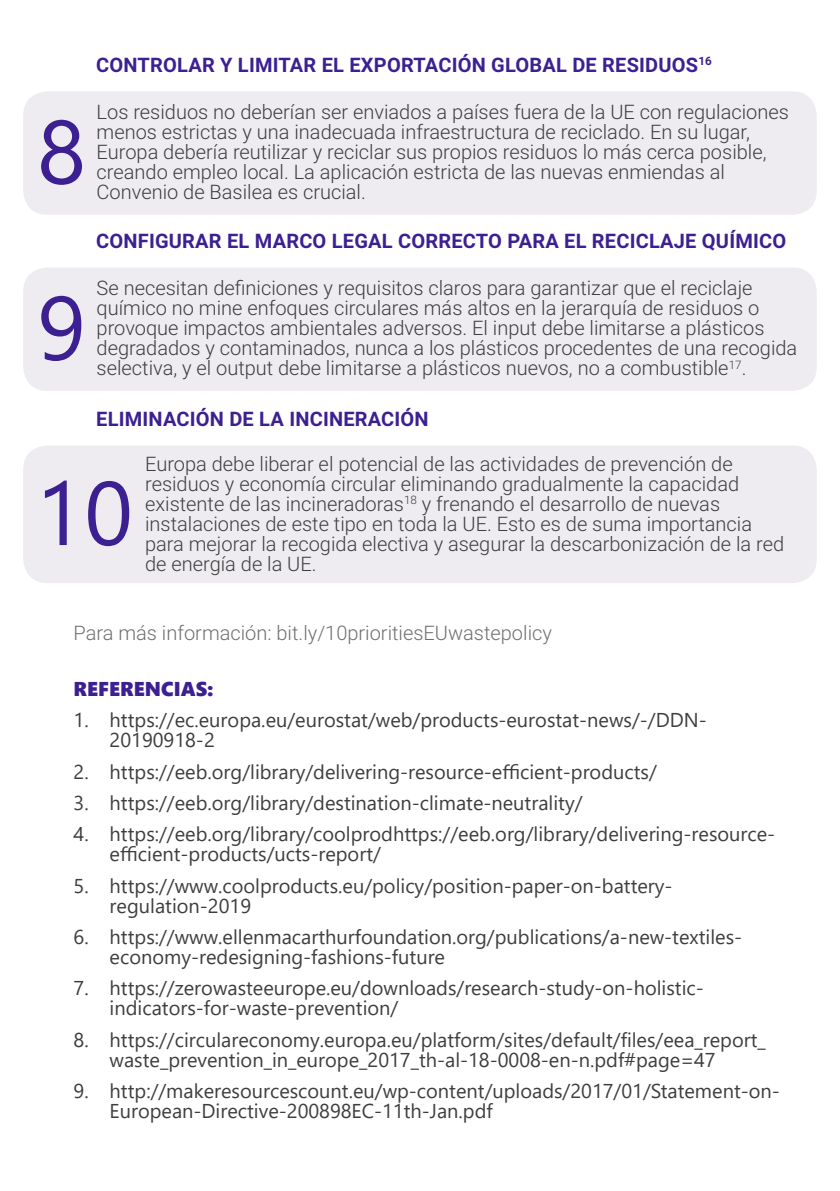
<style>
.page{position:relative;width:840px;height:1191px;background:#fff}
.page>*{position:absolute;margin:0;border:0;box-sizing:border-box;transform-origin:0 0}
.t1{font:90px "Segoe UI";color:#3c2092}
.t2{font:300 20px/20px "Roboto";color:#3f3d3d}
.t3{font:20px/20px "Segoe UI";color:#3f3d3d}
.t4{font:700 20px "Roboto";letter-spacing:.01em;color:#3c2092}
.t5{font:300 20px "Roboto";color:#716e6f}
.t6{font:20px "Segoe UI Black";color:#3c2092}
</style>
<div class="page">
<div style="left:23px;top:91px;width:793px;height:124px;background:#efecf1;border-radius:24px"></div>
<div style="left:23px;top:267px;width:793px;height:124px;background:#efecf1;border-radius:24px"></div>
<div style="left:23px;top:445px;width:793px;height:138px;background:#efecf1;border-radius:24px"></div>
<h1 class="t1" style="left:37px;top:67px;width:50px">8</h1>
<h1 class="t1" style="left:37px;top:243px;width:50px">9</h1>
<p class="t4" style="left:96px;top:51px;width:617px">CONTROLAR Y LIMITAR EL EXPORTACIÓN GLOBAL DE RESIDUOS<sup>16</sup></p>
<p class="t2" style="left:97px;top:101px;width:693px">Los residuos no deberían ser enviados a países fuera de la UE con regulaciones menos estrictas y una inadecuada infraestructura de reciclado. En su lugar, Europa debería reutilizar y reciclar sus propios residuos lo más cerca posible, creando empleo local. La aplicación estricta de las nuevas enmiendas al Convenio de Basilea es crucial.</p>
<p class="t4" style="left:96px;top:227px;width:691px">CONFIGURAR EL MARCO LEGAL CORRECTO PARA EL RECICLAJE QUÍMICO</p>
<p class="t2" style="left:97px;top:277px;width:701px">Se necesitan definiciones y requisitos claros para garantizar que el reciclaje químico no mine enfoques circulares más altos en la jerarquía de residuos o provoque impactos ambientales adversos. El input debe limitarse a plásticos degradados y contaminados, nunca a los plásticos procedentes de una recogida selectiva, y el output debe limitarse a plásticos nuevos, no a combustible<sup>17</sup>.</p>
<p class="t4" style="left:96px;top:405px;width:334px">ELIMINACIÓN DE LA INCINERACIÓN</p>
<p class="t2" style="left:145px;top:453px;width:640px">Europa debe liberar el potencial de las actividades de prevención de residuos y economía circular eliminando gradualmente la capacidad existente de las incineradoras<sup>18</sup> y frenando el desarrollo de nuevas instalaciones de este tipo en toda la UE. Esto es de suma importancia para mejorar la recogida electiva y asegurar la descarbonización de la red de energía de la UE.</p>
<h1 class="t1" style="left:35px;top:428px;width:99px">10</h1>
<p class="t5" style="left:74px;top:618px;width:479px">Para más información: bit.ly/10prioritiesEUwastepolicy</p>
<p class="t6" style="left:74px;top:674px;width:141px">REFERENCIAS:</p>
<p class="t3" style="left:110px;top:708px;width:598px;text-indent:-36px">1. https://ec.europa.eu/eurostat/web/products-eurostat-news/-/DDN-<br>20190918-2</p>
<p class="t3" style="left:74px;top:759px;width:584px">2. https://eeb.org/library/delivering-resource-efficient-products/</p>
<p class="t3" style="left:74px;top:791px;width:510px">3. https://eeb.org/library/destination-climate-neutrality/</p>
<p class="t3" style="left:110px;top:822px;width:666px;text-indent:-36px">4. https://eeb.org/library/coolprodhttps://eeb.org/library/delivering-resource&shy;efficient-products/ucts-report/</p>
<p class="t3" style="left:110px;top:873px;width:564px;text-indent:-36px">5. https://www.coolproducts.eu/policy/position-paper-on-battery&shy;regulation-2019</p>
<p class="t3" style="left:110px;top:925px;width:633px;text-indent:-36px">6. https://www.ellenmacarthurfoundation.org/publications/a-new-textiles&shy;economy-redesigning-fashions-future</p>
<p class="t3" style="left:110px;top:976px;width:595px;text-indent:-36px">7. https://zerowasteeurope.eu/downloads/research-study-on-holistic&shy;indicators-for-waste-prevention/</p>
<p class="t3" style="left:110px;top:1027px;width:657px;text-indent:-36px">8. https://circulareconomy.europa.eu/platform/sites/default/files/eea_report_ waste_prevention_in_europe_2017_th-al-18-0008-en-n.pdf#page=47</p>
<p class="t3" style="left:110px;top:1079px;width:671px;text-indent:-36px">9. http://makeresourcescount.eu/wp-content/uploads/2017/01/Statement-on-<br>European-Directive-200898EC-11th-Jan.pdf</p>
</div>
